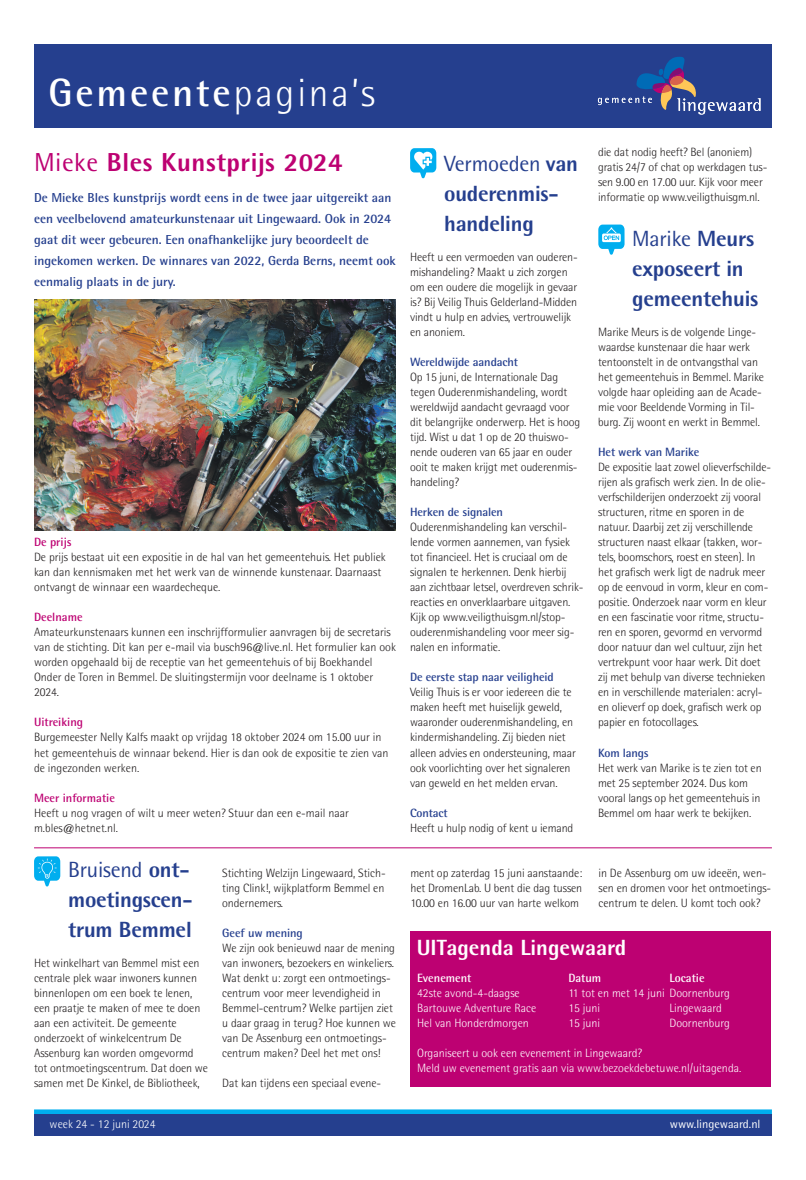
<style>
.page{position:relative;width:806px;height:1180px;background:#fff}
.page>*{position:absolute;margin:0;border:0;box-sizing:border-box;transform-origin:0 0}
.t1{font:700 39.4px "Rotis Semi Sans Std";letter-spacing:.07em;color:#fff}
.t2{font:800 26px "Rotis Semi Sans Std";letter-spacing:.02em;color:#bd0172}
.t3{font:800 22px/30px "Rotis Semi Sans Std";letter-spacing:-.01em;color:#253f8e}
.t4{font:800 22px "Rotis Semi Sans Std";color:#fff}
.t5{font:700 13px/21px "Rotis Semi Sans Std";color:#253f8e}
.t6{font:300 12px/15px "Rotis Semi Sans Std";letter-spacing:-.01em;color:#231f20}
.t7{font:300 12px/15px "Rotis Semi Sans Std";color:#fff}
.t8{font:700 12px "Rotis Semi Sans Std";letter-spacing:-.01em;color:#253f8e}
.t9{font:700 12px "Rotis Semi Sans Std";color:#bd0172}
.t10{font:700 12px "Rotis Semi Sans Std";color:#fff}
.t11{font:12px "Rotis Semi Sans Std";color:#fff}
.s1{font-weight:300}
.s2{font-weight:400}
</style>
<div class="page">
<div style="left:34px;top:44px;width:737px;height:83px;background:#253f8e"></div>
<svg style="left:597px;top:57px;width:163px;height:57px"></svg>
<div style="left:34px;top:1114px;width:737px;height:22px;background:#253f8e"></div>
<svg style="left:34px;top:1109px;width:737px;height:5px;background:#17b5f0"></svg>
<img style="left:34px;top:299px;width:361px;height:231px">
<hr style="left:34px;top:847px;width:737px;height:1px;background:#bd0172">
<svg style="left:598px;top:224px;width:26px;height:31px"></svg>
<svg style="left:410px;top:148px;width:26px;height:31px"></svg>
<svg style="left:34px;top:856px;width:26px;height:30px"></svg>
<div style="left:410px;top:930px;width:360px;height:156px;background:#bd0172"></div>
<h1 class="t1" style="left:49px;top:68px;width:327px">Gemeente<span class="s1">pagina’s</span></h1>
<h2 class="t2" style="left:34px;top:146px;width:310px"><span class="s2">Mieke</span> Bles Kunstprijs 2024</h2>
<p class="t5" style="left:34px;top:186px;width:363px">De Mieke Bles kunstprijs wordt eens in de twee jaar uitgereikt aan een veelbelovend amateurkunstenaar uit Lingewaard. Ook in 2024 gaat dit weer gebeuren. Een onafhankelijke jury beoordeelt de ingekomen werken. De winnares van 2022, Gerda Berns, neemt ook eenmalig plaats in de jury.</p>
<p class="t9" style="left:34px;top:535px;width:39px">De prijs</p>
<p class="t6" style="left:34px;top:549px;width:353px">De prijs bestaat uit een expositie in de hal van het gemeentehuis. Het publiek kan dan kennismaken met het werk van de winnende kunstenaar. Daarnaast ontvangt de winnaar een waardecheque.</p>
<p class="t9" style="left:34px;top:610px;width:50px">Deelname</p>
<p class="t6" style="left:34px;top:624px;width:363px">Amateurkunstenaars kunnen een inschrijfformulier aanvragen bij de secretaris van de stichting. Dit kan per e-mail via busch96@live.nl. Het formulier kan ook worden opgehaald bij de receptie van het gemeentehuis of bij Boekhandel Onder de Toren in Bemmel. De sluitingstermijn voor deelname is 1 oktober 2024.</p>
<p class="t9" style="left:34px;top:715px;width:50px">Uitreiking</p>
<p class="t6" style="left:34px;top:729px;width:356px">Burgemeester Nelly Kalfs maakt op vrijdag 18 oktober 2024 om 15.00 uur in het gemeentehuis de winnaar bekend. Hier is dan ook de expositie te zien van de ingezonden werken.</p>
<p class="t9" style="left:34px;top:790px;width:82px">Meer informatie</p>
<p class="t6" style="left:34px;top:804px;width:316px">Heeft u nog vragen of wilt u meer weten? Stuur dan een e-mail naar m.bles@hetnet.nl.</p>
<h3 class="t3" style="left:68px;top:853px;width:126px"><span class="s2">Bruisend</span> ont&shy;moetingscen&shy;trum Bemmel</h3>
<p class="t6" style="left:34px;top:954px;width:175px">Het winkelhart van Bemmel mist een centrale plek waar inwoners kunnen binnenlopen om een boek te lenen, een praatje te maken of mee te doen aan een activiteit. De gemeente onderzoekt of winkelcentrum De Assenburg kan worden omgevormd tot ontmoetingscentrum. Dat doen we samen met De Kinkel, de Bibliotheek,</p>
<p class="t7" style="left:50px;top:1116px;width:107px">week 24 - 12 juni 2024</p>
<p class="t6" style="left:222px;top:864px;width:165px;text-align:justify">Stichting Welzijn Lingewaard, Stich&shy;ting Clink!, wijkplatform Bemmel en ondernemers.</p>
<p class="t8" style="left:222px;top:925px;width:82px">Geef uw mening</p>
<p class="t6" style="left:222px;top:939px;width:175px">We zijn ook benieuwd naar de mening van inwoners, bezoekers en winkeliers.<br>Wat denkt u: zorgt een ontmoetings&shy;centrum voor meer levendigheid in Bemmel-centrum? Welke partijen ziet u daar graag in terug? Hoe kunnen we van De Assenburg een ontmoetings&shy;centrum maken? Deel het met ons!</p>
<p class="t6" style="left:222px;top:1074px;width:160px">Dat kan tijdens een speciaal evene-</p>
<h3 class="t3" style="left:444px;top:148px;width:135px"><span class="s2">Vermoeden</span> van ouderenmis&shy;handeling</h3>
<p class="t6" style="left:410px;top:249px;width:169px">Heeft u een vermoeden van ouderen&shy;mishandeling? Maakt u zich zorgen om een oudere die mogelijk in gevaar is? Bij Veilig Thuis Gelderland-Midden vindt u hulp en advies, vertrouwelijk en anoniem.</p>
<p class="t8" style="left:410px;top:355px;width:109px">Wereldwijde aandacht</p>
<p class="t6" style="left:410px;top:369px;width:171px">Op 15 juni, de Internationale Dag tegen Ouderenmishandeling, wordt wereldwijd aandacht gevraagd voor dit belangrijke onderwerp. Het is hoog tijd. Wist u dat 1 op de 20 thuiswo&shy;nende ouderen van 65 jaar en ouder ooit te maken krijgt met ouderenmis&shy;handeling?</p>
<p class="t8" style="left:410px;top:505px;width:94px">Herken de signalen</p>
<p class="t6" style="left:410px;top:519px;width:175px">Ouderenmishandeling kan verschil&shy;lende vormen aannemen, van fysiek tot financieel. Het is cruciaal om de signalen te herkennen. Denk hierbij aan zichtbaar letsel, overdreven schrik&shy;reacties en onverklaarbare uitgaven.<br>Kijk op www.veiligthuisgm.nl/stop&shy;ouderenmishandeling voor meer sig&shy;nalen en informatie.</p>
<p class="t8" style="left:410px;top:670px;width:145px">De eerste stap naar veiligheid</p>
<p class="t6" style="left:410px;top:684px;width:167px">Veilig Thuis is er voor iedereen die te maken heeft met huiselijk geweld, waaronder ouderenmishandeling, en kindermishandeling. Zij bieden niet alleen advies en ondersteuning, maar ook voorlichting over het signaleren van geweld en het melden ervan.</p>
<p class="t8" style="left:410px;top:805px;width:39px">Contact</p>
<p class="t6" style="left:410px;top:819px;width:165px">Heeft u hulp nodig of kent u iemand</p>
<p class="t6" style="left:597px;top:144px;width:171px">die dat nodig heeft? Bel (anoniem) gratis 24/7 of chat op werkdagen tus&shy;sen 9.00 en 17.00 uur. Kijk voor meer informatie op www.veiligthuisgm.nl.</p>
<h3 class="t3" style="left:631px;top:223px;width:128px"><span class="s2">Marike</span> Meurs exposeert in gemeentehuis</h3>
<p class="t6" style="left:597px;top:324px;width:167px">Marike Meurs is de volgende Linge&shy;waardse kunstenaar die haar werk tentoonstelt in de ontvangsthal van het gemeentehuis in Bemmel. Marike volgde haar opleiding aan de Acade&shy;mie voor Beeldende Vorming in Til&shy;burg. Zij woont en werkt in Bemmel.</p>
<p class="t8" style="left:597px;top:445px;width:103px">Het werk van Marike</p>
<p class="t6" style="left:597px;top:459px;width:174px">De expositie laat zowel olieverfschilde&shy;rijen als grafisch werk zien. In de olie&shy;verfschilderijen onderzoekt zij vooral structuren, ritme en sporen in de natuur. Daarbij zet zij verschillende structuren naast elkaar (takken, wor&shy;tels, boomschors, roest en steen). In het grafisch werk ligt de nadruk meer op de eenvoud in vorm, kleur en com&shy;positie. Onderzoek naar vorm en kleur en een fascinatie voor ritme, structu&shy;ren en sporen, gevormd en vervormd door natuur dan wel cultuur, zijn het vertrekpunt voor haar werk. Dit doet zij met behulp van diverse technieken en in verschillende materialen: acryl&shy;en olieverf op doek, grafisch werk op papier en fotocollages.</p>
<p class="t8" style="left:597px;top:745px;width:52px">Kom langs</p>
<p class="t6" style="left:597px;top:759px;width:165px">Het werk van Marike is te zien tot en met 25 september 2024. Dus kom vooral langs op het gemeentehuis in<br>Bemmel om haar werk te bekijken.</p>
<p class="t6" style="left:410px;top:864px;width:173px;text-align:justify">ment op zaterdag 15 juni aanstaande: het DromenLab. U bent die dag tussen 10.00 en 16.00 uur van harte welkom</p>
<p class="t6" style="left:598px;top:864px;width:174px">in De Assenburg om uw ideeën, wen&shy;sen en dromen voor het ontmoetings&shy;centrum te delen. U komt toch ook?</p>
<h3 class="t4" style="left:416px;top:933px;width:211px">UITagenda Lingewaard</h3>
<p class="t10" style="left:417px;top:970px;width:56px">Evenement</p>
<p class="t10" style="left:568px;top:970px;width:34px">Datum</p>
<p class="t10" style="left:669px;top:970px;width:37px">Locatie</p>
<p class="t7" style="left:417px;top:984px;width:104px">42ste avond-4-daagse</p>
<p class="t7" style="left:568px;top:984px;width:163px">11 tot en met 14 juni Doornenburg</p>
<p class="t7" style="left:417px;top:999px;width:120px">Bartouwe Adventure Race</p>
<p class="t7" style="left:568px;top:999px;width:33px">15 juni</p>
<p class="t7" style="left:669px;top:999px;width:54px">Lingewaard</p>
<p class="t7" style="left:417px;top:1014px;width:113px">Hel van Honderdmorgen</p>
<p class="t7" style="left:568px;top:1014px;width:33px">15 juni</p>
<p class="t7" style="left:669px;top:1014px;width:62px">Doornenburg</p>
<p class="t7" style="left:417px;top:1044px;width:325px">Organiseert u ook een evenement in Lingewaard?<br>Meld uw evenement gratis aan via www.bezoekdebetuwe.nl/uitagenda.</p>
<p class="t11" style="left:669px;top:1116px;width:92px">www.lingewaard.nl</p>
</div>
